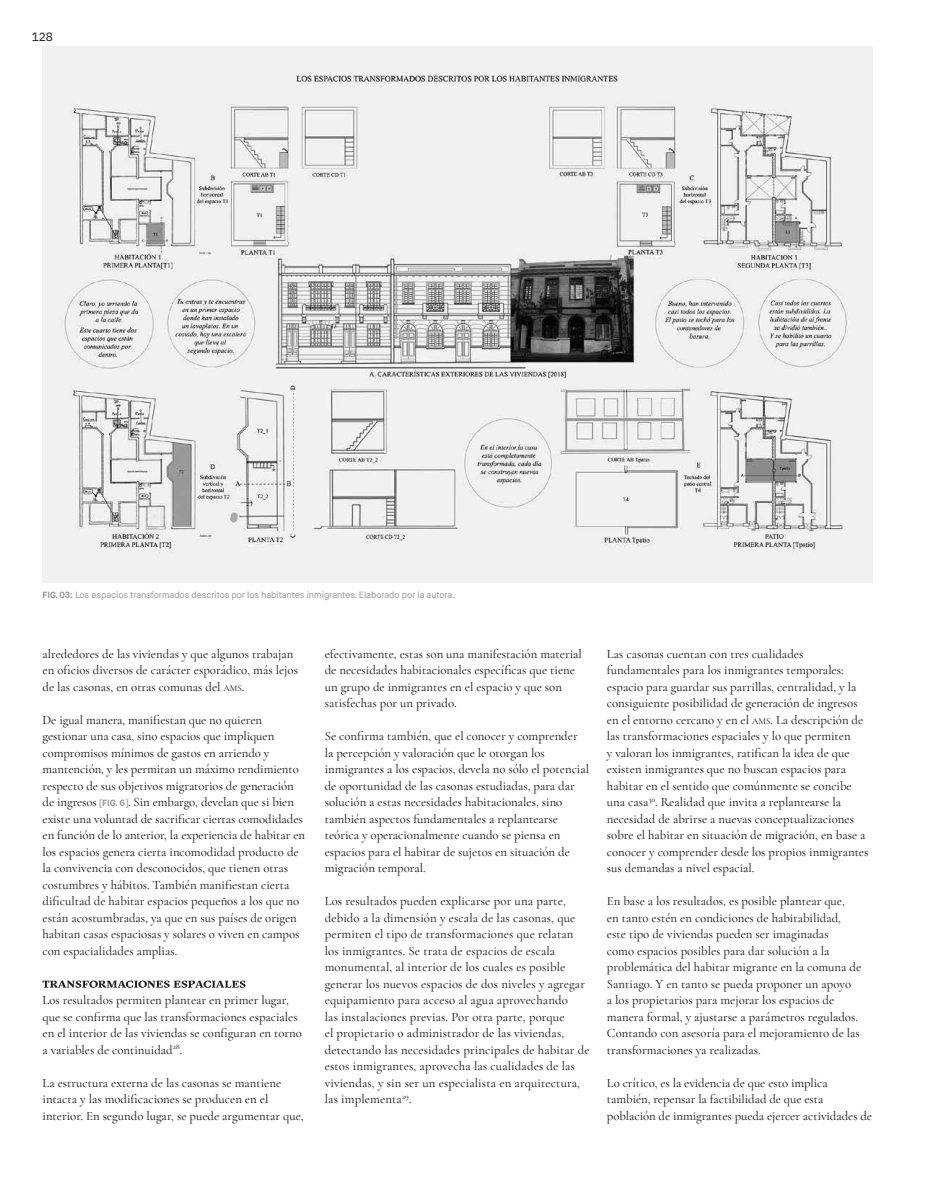
<style>
.page{position:relative;width:936px;height:1191px;background:#fff}
.page>*{position:absolute;margin:0;border:0;box-sizing:border-box;transform-origin:0 0}
.t1{font:500 12.75px/16.5px "Cormorant Garamond";color:#231f20}
.t2{font:12px "IBM Plex Mono";color:#231f20}
.t3{font:9px "Maison Neue";letter-spacing:-.01em;color:#939598}
.s1{font-weight:700}
.s2{font-size:9px}
.s3{font-family:"Maison Neue";font-weight:700;font-size:9px;color:#939598}
</style>
<div class="page">
<svg style="left:43px;top:980px;width:202px;height:7px"></svg>
<img style="left:43px;top:47px;width:829px;height:536px">
<p class="t2" style="left:32px;top:28px;width:23px">128</p>
<p class="t3" style="left:43px;top:589px;width:414px"><span class="s1">FIG</span><span class="s1">.</span> <span class="s1">03:</span> Los espacios transformados descritos por los habitantes inmigrantes. Elaborado por la autora.</p>
<p class="t1" style="left:43px;top:645px;width:257px">alrededores de las viviendas y que algunos trabajan en oficios diversos de carácter esporádico, más lejos de las casonas, en otras comunas del <span class="s2">AMS</span>.</p>
<p class="t1" style="left:43px;top:711px;width:264px">De igual manera, manifiestan que no quieren gestionar una casa, sino espacios que impliquen compromisos mínimos de gastos en arriendo y mantención, y les permitan un máximo rendimiento respecto de sus objetivos migratorios de generación de ingresos <span class="s3">[FIG. 6]</span>. Sin embargo, develan que si bien existe una voluntad de sacrificar ciertas comodidades en función de lo anterior, la experiencia de habitar en los espacios genera cierta incomodidad producto de la convivencia con desconocidos, que tienen otras costumbres y hábitos. También manifiestan cierta dificultad de habitar espacios pequeños a los que no están acostumbradas, ya que en sus países de origen habitan casas espaciosas y solares o viven en campos con espacialidades amplias.</p>
<p class="t1" style="left:43px;top:991px;width:261px">Los resultados permiten plantear en primer lugar, que se confirma que las transformaciones espaciales en el interior de las viviendas se configuran en torno a variables de continuidad<sup>28</sup>.</p>
<p class="t1" style="left:43px;top:1074px;width:263px">La estructura externa de las casonas se mantiene intacta y las modificaciones se producen en el interior. En segundo lugar, se puede argumentar que,</p>
<p class="t1" style="left:325px;top:645px;width:258px">efectivamente, estas son una manifestación material de necesidades habitacionales específicas que tiene un grupo de inmigrantes en el espacio y que son satisfechas por un privado.</p>
<p class="t1" style="left:325px;top:727px;width:266px">Se confirma también, que el conocer y comprender la percepción y valoración que le otorgan los inmigrantes a los espacios, devela no sólo el potencial de oportunidad de las casonas estudiadas, para dar solución a estas necesidades habitacionales, sino también aspectos fundamentales a replantearse teórica y operacionalmente cuando se piensa en espacios para el habitar de sujetos en situación de migración temporal.</p>
<p class="t1" style="left:325px;top:892px;width:266px">Los resultados pueden explicarse por una parte, debido a la dimensión y escala de las casonas, que permiten el tipo de transformaciones que relatan los inmigrantes. Se trata de espacios de escala monumental, al interior de los cuales es posible generar los nuevos espacios de dos niveles y agregar equipamiento para acceso al agua aprovechando<br>las instalaciones previas. Por otra parte, porque<br>el propietario o administrador de las viviendas, detectando las necesidades principales de habitar de estos inmigrantes, aprovecha las cualidades de las viviendas, y sin ser un especialista en arquitectura, las implementa<sup>29</sup>.</p>
<p class="t1" style="left:607px;top:645px;width:263px">Las casonas cuentan con tres cualidades fundamentales para los inmigrantes temporales: espacio para guardar sus parrillas, centralidad, y la consiguiente posibilidad de generación de ingresos en el entorno cercano y en el <span class="s2">AMS</span>. La descripción de las transformaciones espaciales y lo que permiten<br>y valoran los inmigrantes, ratifican la idea de que existen inmigrantes que no buscan espacios para habitar en el sentido que comúnmente se concibe una casa<sup>30</sup>. Realidad que invita a replantearse la necesidad de abrirse a nuevas conceptualizaciones sobre el habitar en situación de migración, en base a conocer y comprender desde los propios inmigrantes sus demandas a nivel espacial.</p>
<p class="t1" style="left:607px;top:892px;width:256px">En base a los resultados, es posible plantear que,<br>en tanto estén en condiciones de habitabilidad, este tipo de viviendas pueden ser imaginadas<br>como espacios posibles para dar solución a la problemática del habitar migrante en la comuna de Santiago. Y en tanto se pueda proponer un apoyo<br>a los propietarios para mejorar los espacios de manera formal, y ajustarse a parámetros regulados.<br>Contando con asesoría para el mejoramiento de las transformaciones ya realizadas.</p>
<p class="t1" style="left:607px;top:1074px;width:267px">Lo crítico, es la evidencia de que esto implica también, repensar la factibilidad de que esta población de inmigrantes pueda ejercer actividades de</p>
</div>
